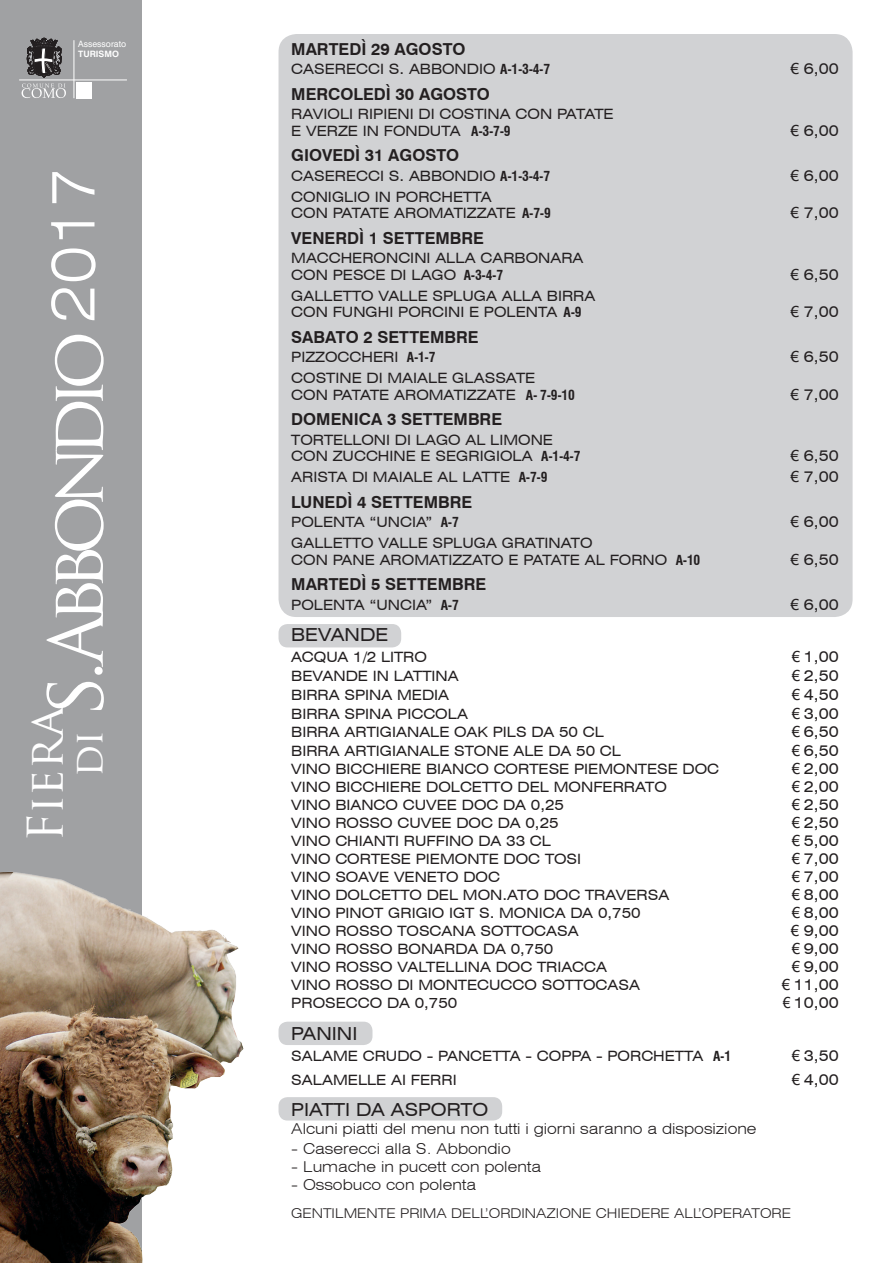
<style>
.page{position:relative;width:893px;height:1263px;background:#fff}
.page>*{position:absolute;margin:0;border:0;box-sizing:border-box;transform-origin:0 0}
.t1{font:73.35px "Trajan Pro";letter-spacing:-.145em;color:#fff}
.t2{font:300 expanded 60px "Swiss 721 BT";color:#fff}
.t3{font:48px "Trajan Pro";color:#fff}
.t4{font:expanded 18px "Swiss 721 BT";color:#231f20}
.t5{font:700 16.5px "Swiss 721 BT";color:#231f20}
.t6{font:expanded 15px "Swiss 721 BT";color:#231f20}
.t7{font:300 expanded 15px "Swiss 721 BT";color:#231f20}
.t8{font:expanded 14.25px "Swiss 721 BT";color:#231f20}
.t9{font:300 expanded 13.5px "Swiss 721 BT";color:#231f20}
.t10{font:8.7px/10.5px "Swiss 721 BT";color:#fff}
.s1{font-weight:700}
.s2{font-weight:700;font-stretch:condensed;font-size:13.5px}
.s3{font-family:"Tahoma";font-stretch:normal}
.s4{font-size:39.75px}
</style>
<div class="page">
<div style="left:279px;top:624px;width:122px;height:23px;background:#d1d2d4;border-radius:9px"></div>
<div style="left:279px;top:1022px;width:93px;height:23px;background:#d1d2d4;border-radius:9px"></div>
<div style="left:279px;top:1097px;width:223px;height:23px;background:#d1d2d4;border-radius:9px"></div>
<div style="left:279px;top:34px;width:574px;height:583px;background:#d1d2d4;border-radius:18px"></div>
<div style="left:0;top:0;width:141px;height:1263px;background:#a0a1a3"></div>
<svg style="left:27px;top:38px;width:35px;height:40px"></svg>
<svg style="left:22px;top:84px;width:44px;height:14px"></svg>
<hr style="left:19px;top:80px;width:108px;height:1px;background:#fff">
<hr style="left:74px;top:40px;width:1px;height:58px;background:#fff">
<div style="left:76px;top:83px;width:16px;height:15px;background:#fff"></div>
<div style="left:76px;top:83px;width:15px;height:16px;background:#fff"></div>
<img style="left:0;top:869px;width:244px;height:394px">
<p class="t10" style="left:78px;top:38px;width:50px">Assessorato<br><span class="s1">TURISMO</span></p>
<p class="t5" style="left:291px;top:39px;width:176px">MARTEDÌ 29 AGOSTO</p>
<p class="t8" style="left:291px;top:61px;width:260px">CASERECCI S. ABBONDIO <span class="s2">A-1-3-4-7</span></p>
<p class="t6" style="left:791px;top:60px;width:49px"><span class="s3">€</span> 6,00</p>
<p class="t5" style="left:291px;top:84px;width:200px">MERCOLEDÌ 30 AGOSTO</p>
<p class="t8" style="left:291px;top:106px;width:324px">RAVIOLI RIPIENI DI COSTINA CON PATATE</p>
<p class="t8" style="left:291px;top:122px;width:221px">E VERZE IN FONDUTA <span class="s2">A-3-7-9</span></p>
<p class="t6" style="left:791px;top:122px;width:49px"><span class="s3">€</span> 6,00</p>
<p class="t5" style="left:291px;top:145px;width:169px">GIOVEDÌ 31 AGOSTO</p>
<p class="t8" style="left:291px;top:167px;width:260px">CASERECCI S. ABBONDIO <span class="s2">A-1-3-4-7</span></p>
<p class="t6" style="left:791px;top:167px;width:49px"><span class="s3">€</span> 6,00</p>
<p class="t8" style="left:291px;top:188px;width:202px">CONIGLIO IN PORCHETTA</p>
<p class="t8" style="left:291px;top:205px;width:261px">CON PATATE AROMATIZZATE <span class="s2">A-7-9</span></p>
<p class="t6" style="left:791px;top:204px;width:49px"><span class="s3">€</span> 7,00</p>
<p class="t5" style="left:291px;top:228px;width:194px">VENERDÌ 1 SETTEMBRE</p>
<p class="t8" style="left:291px;top:250px;width:294px">MACCHERONCINI ALLA CARBONARA</p>
<p class="t8" style="left:291px;top:266px;width:213px">CON PESCE DI LAGO <span class="s2">A-3-4-7</span></p>
<p class="t6" style="left:791px;top:266px;width:49px"><span class="s3">€</span> 6,50</p>
<p class="t8" style="left:291px;top:287px;width:306px">GALLETTO VALLE SPLUGA ALLA BIRRA</p>
<p class="t8" style="left:291px;top:304px;width:292px">CON FUNGHI PORCINI E POLENTA <span class="s2">A-9</span></p>
<p class="t6" style="left:791px;top:303px;width:49px"><span class="s3">€</span> 7,00</p>
<p class="t5" style="left:291px;top:327px;width:189px">SABATO 2 SETTEMBRE</p>
<p class="t8" style="left:291px;top:349px;width:146px">PIZZOCCHERI <span class="s2">A-1-7</span></p>
<p class="t6" style="left:791px;top:348px;width:49px"><span class="s3">€</span> 6,50</p>
<p class="t8" style="left:291px;top:370px;width:246px">COSTINE DI MAIALE GLASSATE</p>
<p class="t8" style="left:291px;top:386px;width:285px">CON PATATE AROMATIZZATE <span class="s2">A- 7-9-10</span></p>
<p class="t6" style="left:791px;top:386px;width:49px"><span class="s3">€</span> 7,00</p>
<p class="t5" style="left:291px;top:409px;width:212px">DOMENICA 3 SETTEMBRE</p>
<p class="t8" style="left:291px;top:431px;width:263px">TORTELLONI DI LAGO AL LIMONE</p>
<p class="t8" style="left:291px;top:448px;width:291px">CON ZUCCHINE E SEGRIGIOLA <span class="s2">A-1-4-7</span></p>
<p class="t6" style="left:791px;top:447px;width:49px"><span class="s3">€</span> 6,50</p>
<p class="t8" style="left:291px;top:469px;width:258px">ARISTA DI MAIALE AL LATTE <span class="s2">A-7-9</span></p>
<p class="t6" style="left:791px;top:468px;width:49px"><span class="s3">€</span> 7,00</p>
<p class="t5" style="left:291px;top:492px;width:183px">LUNEDÌ 4 SETTEMBRE</p>
<p class="t8" style="left:291px;top:514px;width:169px">POLENTA “UNCIA” <span class="s2">A-7</span></p>
<p class="t6" style="left:791px;top:513px;width:49px"><span class="s3">€</span> 6,00</p>
<p class="t8" style="left:291px;top:535px;width:303px">GALLETTO VALLE SPLUGA GRATINATO</p>
<p class="t8" style="left:291px;top:551px;width:410px">CON PANE AROMATIZZATO E PATATE AL FORNO <span class="s2">A-10</span></p>
<p class="t6" style="left:791px;top:551px;width:49px"><span class="s3">€</span> 6,50</p>
<p class="t5" style="left:291px;top:574px;width:196px">MARTEDÌ 5 SETTEMBRE</p>
<p class="t8" style="left:291px;top:596px;width:169px">POLENTA “UNCIA” <span class="s2">A-7</span></p>
<p class="t6" style="left:791px;top:596px;width:49px"><span class="s3">€</span> 6,00</p>
<p class="t4" style="left:291px;top:624px;width:98px">BEVANDE</p>
<p class="t8" style="left:291px;top:649px;width:137px">ACQUA 1/2 LITRO</p>
<p class="t6" style="left:792px;top:648px;width:48px"><span class="s3">€</span> 1,00</p>
<p class="t8" style="left:291px;top:667px;width:169px">BEVANDE IN LATTINA</p>
<p class="t6" style="left:792px;top:667px;width:48px"><span class="s3">€</span> 2,50</p>
<p class="t8" style="left:291px;top:686px;width:159px">BIRRA SPINA MEDIA</p>
<p class="t6" style="left:792px;top:686px;width:48px"><span class="s3">€</span> 4,50</p>
<p class="t8" style="left:291px;top:705px;width:178px">BIRRA SPINA PICCOLA</p>
<p class="t6" style="left:792px;top:704px;width:48px"><span class="s3">€</span> 3,00</p>
<p class="t8" style="left:291px;top:724px;width:314px">BIRRA ARTIGIANALE OAK PILS DA 50 CL</p>
<p class="t6" style="left:792px;top:723px;width:48px"><span class="s3">€</span> 6,50</p>
<p class="t8" style="left:291px;top:742px;width:331px">BIRRA ARTIGIANALE STONE ALE DA 50 CL</p>
<p class="t6" style="left:792px;top:742px;width:48px"><span class="s3">€</span> 6,50</p>
<p class="t8" style="left:291px;top:760px;width:429px">VINO BICCHIERE BIANCO CORTESE PIEMONTESE DOC</p>
<p class="t6" style="left:792px;top:760px;width:48px"><span class="s3">€</span> 2,00</p>
<p class="t8" style="left:291px;top:778px;width:377px">VINO BICCHIERE DOLCETTO DEL MONFERRATO</p>
<p class="t6" style="left:792px;top:778px;width:48px"><span class="s3">€</span> 2,00</p>
<p class="t8" style="left:291px;top:796px;width:274px">VINO BIANCO CUVEE DOC DA 0,25</p>
<p class="t6" style="left:792px;top:796px;width:48px"><span class="s3">€</span> 2,50</p>
<p class="t8" style="left:291px;top:814px;width:269px">VINO ROSSO CUVEE DOC DA 0,25</p>
<p class="t6" style="left:792px;top:814px;width:48px"><span class="s3">€</span> 2,50</p>
<p class="t8" style="left:291px;top:832px;width:261px">VINO CHIANTI RUFFINO DA 33 CL</p>
<p class="t6" style="left:792px;top:832px;width:48px"><span class="s3">€</span> 5,00</p>
<p class="t8" style="left:291px;top:850px;width:291px">VINO CORTESE PIEMONTE DOC TOSI</p>
<p class="t6" style="left:792px;top:850px;width:48px"><span class="s3">€</span> 7,00</p>
<p class="t8" style="left:291px;top:868px;width:210px">VINO SOAVE VENETO DOC</p>
<p class="t6" style="left:792px;top:868px;width:48px"><span class="s3">€</span> 7,00</p>
<p class="t8" style="left:291px;top:886px;width:380px">VINO DOLCETTO DEL MON.ATO DOC TRAVERSA</p>
<p class="t6" style="left:792px;top:886px;width:48px"><span class="s3">€</span> 8,00</p>
<p class="t8" style="left:291px;top:904px;width:351px">VINO PINOT GRIGIO IGT S. MONICA DA 0,750</p>
<p class="t6" style="left:792px;top:904px;width:48px"><span class="s3">€</span> 8,00</p>
<p class="t8" style="left:291px;top:922px;width:289px">VINO ROSSO TOSCANA SOTTOCASA</p>
<p class="t6" style="left:791px;top:922px;width:49px"><span class="s3">€</span> 9,00</p>
<p class="t8" style="left:291px;top:940px;width:264px">VINO ROSSO BONARDA DA 0,750</p>
<p class="t6" style="left:792px;top:940px;width:48px"><span class="s3">€</span> 9,00</p>
<p class="t8" style="left:291px;top:958px;width:317px">VINO ROSSO VALTELLINA DOC TRIACCA</p>
<p class="t6" style="left:792px;top:958px;width:48px"><span class="s3">€</span> 9,00</p>
<p class="t8" style="left:291px;top:976px;width:350px">VINO ROSSO DI MONTECUCCO SOTTOCASA</p>
<p class="t6" style="left:782px;top:976px;width:58px"><span class="s3">€</span> 11,00</p>
<p class="t8" style="left:291px;top:994px;width:168px">PROSECCO DA 0,750</p>
<p class="t6" style="left:783px;top:994px;width:57px"><span class="s3">€</span> 10,00</p>
<p class="t4" style="left:291px;top:1022px;width:68px">PANINI</p>
<p class="t8" style="left:291px;top:1047px;width:441px">SALAME CRUDO - PANCETTA - COPPA - PORCHETTA <span class="s2">A-1</span></p>
<p class="t6" style="left:792px;top:1046px;width:48px"><span class="s3">€</span> 3,50</p>
<p class="t8" style="left:291px;top:1071px;width:167px">SALAMELLE AI FERRI</p>
<p class="t6" style="left:792px;top:1070px;width:48px"><span class="s3">€</span> 4,00</p>
<p class="t4" style="left:291px;top:1099px;width:198px">PIATTI DA ASPORTO</p>
<p class="t7" style="left:291px;top:1120px;width:467px">Alcuni piatti del menu non tutti i giorni saranno a disposizione</p>
<p class="t7" style="left:291px;top:1139px;width:221px">- Caserecci alla S. Abbondio</p>
<p class="t7" style="left:291px;top:1157px;width:251px">- Lumache in pucett con polenta</p>
<p class="t7" style="left:291px;top:1175px;width:186px">- Ossobuco con polenta</p>
<p class="t9" style="left:291px;top:1205px;width:501px">GENTILMENTE PRIMA DELL’ORDINAZIONE CHIEDERE ALL’OPERATORE</p>
<p class="t2" style="left:38px;top:323px;width:157px;rotate:-90deg">2017</p>
<p class="t1" style="left:29px;top:777px;width:448px;rotate:-90deg"><span class="s4">di</span> S.Abbondio</p>
<p class="t3" style="left:15px;top:842px;width:140px;rotate:-90deg">Fiera</p>
</div>
